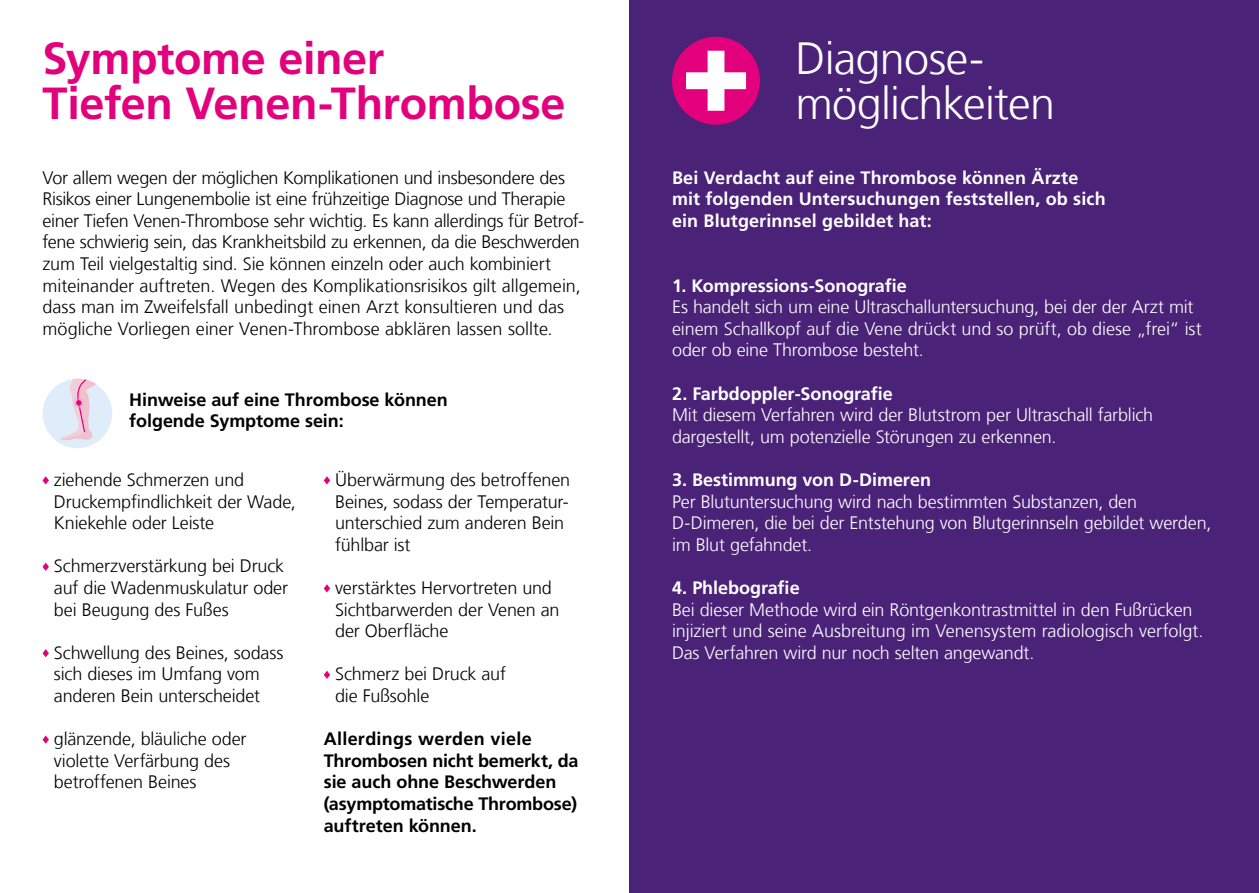
<style>
.page{position:relative;width:1259px;height:893px;background:#fff}
.page>*{position:absolute;margin:0;border:0;box-sizing:border-box;transform-origin:0 0}
.t1{font:700 45px/45px "Frutiger LT Com";letter-spacing:-.01em;color:#e2007c}
.t2{font:300 45px/45px "Frutiger LT Com";letter-spacing:-.015em;color:#fff}
.t3{font:300 18px/21.6px "Frutiger LT Com";letter-spacing:-.01em;color:#000}
.t4{font:300 18px/21.6px "Frutiger LT Com";letter-spacing:-.01em;color:#fff}
.t5{font:700 18px/21.6px "Frutiger LT Com";letter-spacing:.005em;color:#fff}
.t6{font:700 18px/21.6px "Frutiger LT Com";letter-spacing:-.005em;color:#000}
</style>
<div class="page">
<div style="left:629px;top:0;width:630px;height:893px;background:#4a2278"></div>
<svg style="left:43px;top:476px;width:6px;height:8px"></svg>
<svg style="left:43px;top:563px;width:6px;height:8px"></svg>
<svg style="left:43px;top:649px;width:6px;height:8px"></svg>
<svg style="left:43px;top:735px;width:6px;height:9px"></svg>
<svg style="left:324px;top:476px;width:6px;height:8px"></svg>
<svg style="left:324px;top:584px;width:6px;height:8px"></svg>
<svg style="left:324px;top:671px;width:6px;height:8px"></svg>
<div style="left:672px;top:37px;width:88px;height:88px;background:#e2007c;border-radius:50%"></div>
<svg style="left:686px;top:51px;width:60px;height:60px"></svg>
<div style="left:43px;top:379px;width:69px;height:69px;background:#dfedfa;border-radius:50%"></div>
<svg style="left:61px;top:379px;width:40px;height:61px"></svg>
<h1 class="t1" style="left:43px;top:36px;width:524px">Symptome einer<br>Tiefen Venen-Thrombose</h1>
<p class="t3" style="left:43px;top:167px;width:543px">Vor allem wegen der möglichen Komplikationen und insbesondere des Risikos einer Lungenembolie ist eine frühzeitige Diagnose und Therapie einer Tiefen Venen-Thrombose sehr wichtig. Es kann allerdings für Betrof&shy;fene schwierig sein, das Krankheitsbild zu erkennen, da die Beschwerden zum Teil vielgestaltig sind. Sie können einzeln oder auch kombiniert miteinander auftreten. Wegen des Komplikationsrisikos gilt allgemein, dass man im Zweifelsfall unbedingt einen Arzt konsultieren und das mögliche Vorliegen einer Venen-Thrombose abklären lassen sollte.</p>
<p class="t6" style="left:129px;top:389px;width:320px">Hinweise auf eine Thrombose können folgende Symptome sein:</p>
<p class="t3" style="left:335px;top:469px;width:236px">Überwärmung des betroffenen<br>Beines, sodass der Temperatur&shy;unterschied zum anderen Bein fühlbar ist</p>
<p class="t3" style="left:335px;top:577px;width:226px">verstärktes Hervortreten und<br>Sichtbarwerden der Venen an der Oberfläche</p>
<p class="t3" style="left:335px;top:664px;width:172px">Schmerz bei Druck auf die Fußsohle</p>
<p class="t6" style="left:324px;top:728px;width:256px">Allerdings werden viele<br>Thrombosen nicht bemerkt, da sie auch ohne Beschwerden (asymptomatische Thrombose) auftreten können.</p>
<p class="t3" style="left:54px;top:469px;width:243px">ziehende Schmerzen und<br>Druckempfindlichkeit der Wade,<br>Kniekehle oder Leiste</p>
<p class="t3" style="left:54px;top:556px;width:236px">Schmerzverstärkung bei Druck auf die Wadenmuskulatur oder bei Beugung des Fußes</p>
<p class="t3" style="left:54px;top:642px;width:231px">Schwellung des Beines, sodass sich dieses im Umfang vom anderen Bein unterscheidet</p>
<p class="t3" style="left:54px;top:728px;width:194px">glänzende, bläuliche oder violette Verfärbung des betroffenen Beines</p>
<h1 class="t2" style="left:795px;top:36px;width:261px">Diagnose&shy;möglichkeiten</h1>
<p class="t5" style="left:672px;top:167px;width:435px">Bei Verdacht auf eine Thrombose können Ärzte mit folgenden Untersuchungen feststellen, ob sich ein Blutgerinnsel gebildet hat:</p>
<p class="t5" style="left:672px;top:275px;width:236px">1. Kompressions-Sonografie</p>
<p class="t4" style="left:672px;top:296px;width:531px">Es handelt sich um eine Ultraschalluntersuchung, bei der der Arzt mit einem Schallkopf auf die Vene drückt und so prüft, ob diese „frei“ ist oder ob eine Thrombose besteht.</p>
<p class="t5" style="left:672px;top:383px;width:222px">2. Farbdoppler-Sonografie</p>
<p class="t4" style="left:672px;top:404px;width:483px">Mit diesem Verfahren wird der Blutstrom per Ultraschall farblich dargestellt, um potenzielle Störungen zu erkennen.</p>
<p class="t5" style="left:672px;top:469px;width:260px">3. Bestimmung von D-Dimeren</p>
<p class="t4" style="left:672px;top:491px;width:541px">Per Blutuntersuchung wird nach bestimmten Substanzen, den<br>D-Dimeren, die bei der Entstehung von Blutgerinnseln gebildet werden, im Blut gefahndet.</p>
<p class="t5" style="left:672px;top:577px;width:129px">4. Phlebografie</p>
<p class="t4" style="left:672px;top:599px;width:533px">Bei dieser Methode wird ein Röntgenkontrastmittel in den Fußrücken injiziert und seine Ausbreitung im Venensystem radiologisch verfolgt.<br>Das Verfahren wird nur noch selten angewandt.</p>
</div>
